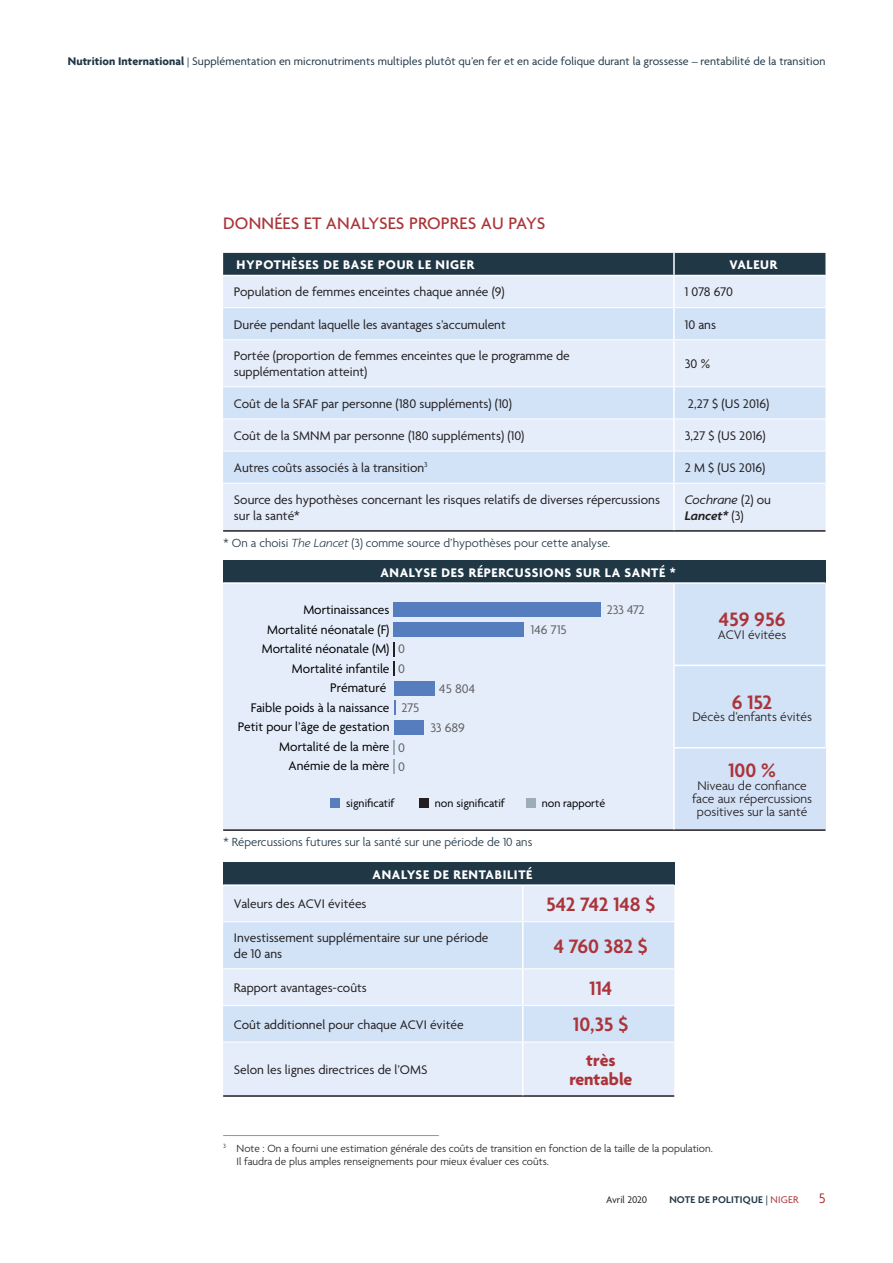
<style>
.page{position:relative;width:893px;height:1263px;background:#fff}
.page>*{position:absolute;margin:0;border:0;box-sizing:border-box;transform-origin:0 0}
.t1{font:600 21px "Agenda";color:#ab3439}
.t2{font:500 18px "Agenda";letter-spacing:.01em;color:#ab3439}
.t3{font:700 18px/19.5px "Agenda";color:#ab3439;text-align:center}
.t4{font:15px "Agenda";color:#ab3439}
.t5{font:13.5px/15.8px "Agenda";color:#231f20}
.t6{font:13.5px/19.5px "Agenda";color:#000;text-align:right}
.t7{font:700 13.5px "Agenda";letter-spacing:.05em;color:#fff}
.t8{font:300 13.5px/12.8px "Agenda";color:#231f20;text-align:center}
.t9{font:13.5px/19.6px "Agenda";letter-spacing:-.02em;color:#606060}
.t10{font:italic 13.5px/15.8px "Agenda";color:#231f20}
.t11{font:300 12.75px "Agenda";color:#203746}
.t12{font:12px "Agenda";letter-spacing:.005em;color:#203746}
.t13{font:12px "Agenda";color:#000}
.t14{font:300 11.25px/13.5px "Agenda";color:#231f20}
.t15{font:600 10.5px "Agenda";letter-spacing:.02em;color:#203746}
.t16{font:10.5px "Agenda";color:#231f20}
.s1{font-weight:700}
.s2{font-size:10.5px}
.s3{font-style:normal}
.s4{font-weight:600}
.s5{font-style:italic}
.s6{font-weight:400}
.s7{font-weight:400;color:#ab3439}
</style>
<div class="page">
<hr style="left:223px;top:1135px;width:216px;height:1px;background:#949698">
<div style="left:223px;top:862px;width:451px;height:23px;background:#203746"></div>
<div style="left:223px;top:886px;width:451px;height:209px;background:#e5edfa"></div>
<svg style="left:223px;top:922px;width:451px;height:120px;background:#d8e5f7"></svg>
<hr style="left:223px;top:1095px;width:300px;height:2px;background:#231f20">
<hr style="left:523px;top:1095px;width:151px;height:2px;background:#231f20">
<hr style="left:223px;top:884px;width:300px;height:2px;background:#fff">
<hr style="left:523px;top:884px;width:151px;height:2px;background:#fff">
<hr style="left:223px;top:921px;width:299px;height:1px;background:#fff">
<hr style="left:523px;top:921px;width:151px;height:1px;background:#fff">
<hr style="left:223px;top:968px;width:299px;height:1px;background:#fff">
<hr style="left:523px;top:968px;width:151px;height:1px;background:#fff">
<hr style="left:523px;top:1005px;width:151px;height:1px;background:#fff">
<hr style="left:223px;top:1005px;width:299px;height:1px;background:#fff">
<hr style="left:223px;top:1042px;width:299px;height:1px;background:#fff">
<hr style="left:523px;top:1042px;width:151px;height:1px;background:#fff">
<hr style="left:522px;top:886px;width:1px;height:36px;background:#fff">
<hr style="left:522px;top:922px;width:1px;height:47px;background:#fff">
<hr style="left:522px;top:969px;width:1px;height:36px;background:#fff">
<hr style="left:522px;top:1005px;width:1px;height:37px;background:#fff">
<hr style="left:522px;top:1042px;width:1px;height:53px;background:#fff">
<div style="left:223px;top:253px;width:602px;height:22px;background:#203746"></div>
<div style="left:223px;top:276px;width:602px;height:254px;background:#e5edfa"></div>
<svg style="left:223px;top:308px;width:602px;height:175px;background:#dbe7f8"></svg>
<hr style="left:223px;top:307px;width:450px;height:1px;background:#fff">
<hr style="left:675px;top:307px;width:150px;height:1px;background:#fff">
<hr style="left:223px;top:339px;width:450px;height:1px;background:#fff">
<hr style="left:675px;top:339px;width:150px;height:1px;background:#fff">
<hr style="left:675px;top:386px;width:150px;height:1px;background:#fff">
<hr style="left:223px;top:386px;width:450px;height:1px;background:#fff">
<hr style="left:223px;top:419px;width:450px;height:1px;background:#fff">
<hr style="left:675px;top:419px;width:150px;height:1px;background:#fff">
<hr style="left:223px;top:451px;width:450px;height:1px;background:#fff">
<hr style="left:675px;top:451px;width:150px;height:1px;background:#fff">
<hr style="left:223px;top:483px;width:450px;height:1px;background:#fff">
<hr style="left:675px;top:483px;width:150px;height:1px;background:#fff">
<hr style="left:223px;top:530px;width:451px;height:2px;background:#231f20">
<hr style="left:674px;top:530px;width:151px;height:2px;background:#231f20">
<hr style="left:673px;top:253px;width:2px;height:22px;background:#fff">
<hr style="left:673px;top:276px;width:2px;height:32px;background:#fff">
<hr style="left:673px;top:308px;width:2px;height:32px;background:#fff">
<hr style="left:673px;top:340px;width:2px;height:47px;background:#fff">
<hr style="left:673px;top:387px;width:2px;height:32px;background:#fff">
<hr style="left:673px;top:419px;width:2px;height:32px;background:#fff">
<hr style="left:673px;top:451px;width:2px;height:32px;background:#fff">
<hr style="left:673px;top:483px;width:2px;height:47px;background:#fff">
<div style="left:223px;top:560px;width:602px;height:23px;background:#203746"></div>
<div style="left:223px;top:583px;width:451px;height:247px;background:#e5edfa"></div>
<div style="left:675px;top:584px;width:150px;height:163px;background:#d2e2f7"></div>
<div style="left:674px;top:748px;width:151px;height:82px;background:#d3e2f7"></div>
<hr style="left:223px;top:829px;width:451px;height:2px;background:#231f20">
<hr style="left:674px;top:829px;width:151px;height:2px;background:#231f20">
<hr style="left:223px;top:582px;width:451px;height:2px;background:#fff">
<hr style="left:674px;top:582px;width:151px;height:2px;background:#fff">
<hr style="left:673px;top:665px;width:152px;height:1px;background:#fff">
<hr style="left:673px;top:747px;width:152px;height:1px;background:#fff">
<hr style="left:673px;top:584px;width:2px;height:81px;background:#fff">
<hr style="left:673px;top:666px;width:2px;height:81px;background:#fff">
<hr style="left:673px;top:748px;width:2px;height:81px;background:#fff">
<svg style="left:394px;top:740px;width:1px;height:34px"></svg>
<div style="left:394px;top:720px;width:30px;height:15px;background:#567ebf"></div>
<svg style="left:394px;top:701px;width:2px;height:14px"></svg>
<div style="left:394px;top:681px;width:40px;height:14px;background:#567ebf"></div>
<svg style="left:394px;top:642px;width:1px;height:34px"></svg>
<div style="left:394px;top:622px;width:130px;height:15px;background:#567ebf"></div>
<div style="left:394px;top:603px;width:207px;height:14px;background:#567ebf"></div>
<div style="left:330px;top:798px;width:10px;height:10px;background:#567ebf"></div>
<div style="left:419px;top:798px;width:10px;height:10px;background:#231f20"></div>
<div style="left:525px;top:798px;width:10px;height:10px;background:#9cadb7"></div>
<p class="t12" style="left:68px;top:55px;width:759px"><span class="s1">Nutrition International</span> <span class="s2">|</span> Supplémentation en micronutriments multiples plutôt qu’en fer et en acide folique durant la grossesse – rentabilité de la transition</p>
<h2 class="t2" style="left:223px;top:213px;width:324px">DONNÉES ET ANALYSES PROPRES AU PAYS</h2>
<p class="t7" style="left:237px;top:257px;width:239px">HYPOTHÈSES DE BASE POUR LE NIGER</p>
<p class="t7" style="left:729px;top:257px;width:49px">VALEUR</p>
<p class="t5" style="left:234px;top:285px;width:272px">Population de femmes enceintes chaque année (9)</p>
<p class="t5" style="left:685px;top:285px;width:50px">1 078 670</p>
<p class="t5" style="left:234px;top:317px;width:273px">Durée pendant laquelle les avantages s’accumulent</p>
<p class="t5" style="left:685px;top:317px;width:33px">10 ans</p>
<p class="t5" style="left:234px;top:349px;width:337px">Portée (proportion de femmes enceintes que le programme de supplémentation atteint)</p>
<p class="t5" style="left:685px;top:357px;width:27px">30 %</p>
<p class="t5" style="left:234px;top:396px;width:280px">Coût de la SFAF par personne (180 suppléments) (10)</p>
<p class="t5" style="left:688px;top:396px;width:83px">2,27 $ (US 2016)</p>
<p class="t5" style="left:234px;top:428px;width:292px">Coût de la SMNM par personne (180 suppléments) (10)</p>
<p class="t5" style="left:685px;top:428px;width:82px">3,27 $ (US 2016)</p>
<p class="t5" style="left:234px;top:461px;width:195px">Autres coûts associés à la transition<sup>3</sup></p>
<p class="t5" style="left:685px;top:461px;width:82px">2 M $ (US 2016)</p>
<p class="t5" style="left:234px;top:493px;width:428px">Source des hypothèses concernant les risques relatifs de diverses répercussions sur la santé*</p>
<p class="t10" style="left:685px;top:492px;width:88px">Cochrane <span class="s3">(2) ou<br></span><span class="s4">Lancet*</span> <span class="s3">(3)</span></p>
<p class="t11" style="left:224px;top:536px;width:388px">* On a choisi <span class="s5">The Lancet</span> (3) comme source d’hypothèses pour cette analyse.</p>
<p class="t7" style="left:380px;top:565px;width:297px">ANALYSE DES RÉPERCUSSIONS SUR LA SANTÉ *</p>
<p class="t6" style="left:238px;top:601px;width:153px">Mortinaissances<br>Mortalité néonatale (F)<br>Mortalité néonatale (M)<br>Mortalité infantile<br>Prématuré<br>Faible poids à la naissance<br>Petit pour l’âge de gestation<br>Mortalité de la mère<br>Anémie de la mère</p>
<p class="t9" style="left:607px;top:601px;width:40px">233 472</p>
<p class="t9" style="left:531px;top:620px;width:37px">146 715</p>
<p class="t9" style="left:398px;top:640px;width:8px">0<br>0</p>
<p class="t9" style="left:439px;top:679px;width:37px">45 804</p>
<p class="t9" style="left:401px;top:699px;width:19px">275</p>
<p class="t9" style="left:430px;top:719px;width:36px">33 689</p>
<p class="t9" style="left:398px;top:738px;width:8px">0<br>0</p>
<p class="t13" style="left:346px;top:796px;width:50px">significatif</p>
<p class="t13" style="left:435px;top:796px;width:71px">non significatif</p>
<p class="t13" style="left:542px;top:796px;width:65px">non rapporté</p>
<p class="t11" style="left:224px;top:835px;width:310px">* Répercussions futures sur la santé sur une période de 10 ans</p>
<p class="t7" style="left:373px;top:867px;width:161px">ANALYSE DE RENTABILITÉ</p>
<p class="t5" style="left:234px;top:897px;width:134px">Valeurs des ACVI évitées</p>
<h1 class="t1" style="left:546px;top:893px;width:111px">542 742 148 $</h1>
<p class="t5" style="left:234px;top:931px;width:256px">Investissement supplémentaire sur une période de 10 ans</p>
<h1 class="t1" style="left:554px;top:935px;width:96px">4 760 382 $</h1>
<p class="t5" style="left:234px;top:980px;width:134px">Rapport avantages-coûts</p>
<h1 class="t1" style="left:590px;top:976px;width:24px">114</h1>
<p class="t5" style="left:234px;top:1017px;width:231px">Coût additionnel pour chaque ACVI évitée</p>
<h1 class="t1" style="left:573px;top:1013px;width:57px">10,35 $</h1>
<p class="t5" style="left:234px;top:1062px;width:195px">Selon les lignes directrices de l’OMS</p>
<h2 class="t3" style="left:569px;top:1051px;width:64px">très rentable</h2>
<h1 class="t1" style="left:719px;top:608px;width:68px">459 956</h1>
<p class="t8" style="left:718px;top:629px;width:70px">ACVI évitées</p>
<h1 class="t1" style="left:732px;top:690px;width:42px">6 152</h1>
<p class="t8" style="left:692px;top:711px;width:121px">Décès d’enfants évités</p>
<h1 class="t1" style="left:728px;top:759px;width:49px">100 %</h1>
<p class="t8" style="left:692px;top:780px;width:122px">Niveau de confiance face aux répercussions positives sur la santé</p>
<p class="t14" style="left:237px;top:1142px;width:478px;text-indent:-14px"><sup>3</sup> Note : On a fourni une estimation générale des coûts de transition en fonction de la taille de la population.<br>Il faudra de plus amples renseignements pour mieux évaluer ces coûts.</p>
<p class="t16" style="left:606px;top:1194px;width:43px">Avril 2020</p>
<p class="t15" style="left:669px;top:1194px;width:131px">NOTE DE POLITIQUE <span class="s6">|</span> <span class="s7">NIGER</span></p>
<p class="t4" style="left:819px;top:1190px;width:8px">5</p>
</div>
